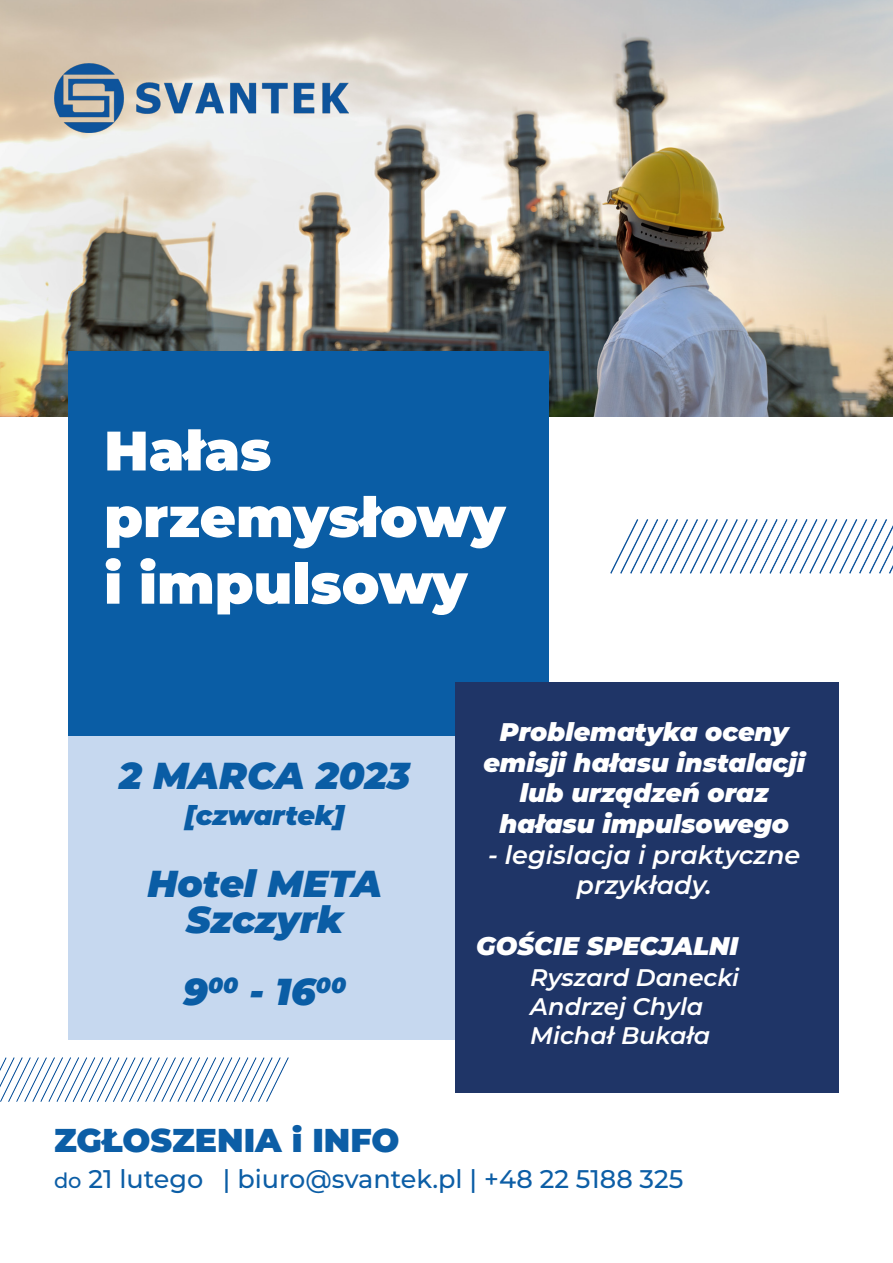
<style>
.page{position:relative;width:893px;height:1263px;background:#fff}
.page>*{position:absolute;margin:0;border:0;box-sizing:border-box;transform-origin:0 0}
.t1{font:900 55.5px/66.6px "Montserrat";color:#fff}
.t2{font:italic 900 37.5px "Montserrat";color:#0a5da5}
.t3{font:900 33px "Montserrat";color:#0c5ea6}
.t4{font:italic 900 27px "Montserrat";color:#0a5da5}
.t5{font:italic 900 25.5px/30.6px "Montserrat";color:#fff;text-align:center}
.t6{font:500 25.5px "Montserrat";color:#0c5ea6}
.t7{font:italic 600 25.5px/30.6px "Montserrat";color:#fff;text-align:center}
.t8{font:italic 600 24px/28.8px "Montserrat";color:#fff}
.s1{font-size:21px}
</style>
<div class="page">
<img style="left:0;top:0;width:893px;height:417px">
<img style="left:54px;top:63px;width:295px;height:70px">
<div style="left:68px;top:729px;width:481px;height:311px;background:#c6d8ef"></div>
<div style="left:68px;top:351px;width:481px;height:385px;background:#0a5da5"></div>
<div style="left:455px;top:682px;width:384px;height:411px;background:#1f3567"></div>
<img style="left:610px;top:519px;width:283px;height:55px">
<img style="left:0;top:1058px;width:288px;height:43px">
<p class="t1" style="left:104px;top:414px;width:403px">Hałas przemysłowy</p>
<p class="t1" style="left:104px;top:547px;width:365px">i impulsowy</p>
<p class="t2" style="left:119px;top:747px;width:293px">2 MARCA 2023</p>
<p class="t4" style="left:185px;top:795px;width:161px">[czwartek]</p>
<p class="t2" style="left:147px;top:855px;width:236px">Hotel META</p>
<p class="t2" style="left:186px;top:891px;width:158px">Szczyrk</p>
<p class="t2" style="left:183px;top:963px;width:164px">9<sup>00</sup> - 16<sup>00</sup></p>
<p class="t5" style="left:483px;top:715px;width:323px">Problematyka oceny emisji hałasu instalacji lub urządzeń oraz hałasu impulsowego</p>
<p class="t7" style="left:488px;top:838px;width:314px">- legislacja i praktyczne przykłady.</p>
<p class="t5" style="left:476px;top:929px;width:264px">GOŚCIE SPECJALNI</p>
<p class="t8" style="left:530px;top:962px;width:210px">Ryszard Danecki</p>
<p class="t8" style="left:530px;top:991px;width:182px">Andrzej Chyla<br>Michał Bukała</p>
<p class="t3" style="left:54px;top:1116px;width:347px">ZGŁOSZENIA i INFO</p>
<p class="t6" style="left:54px;top:1161px;width:631px"><span class="s1">do</span> 21 lutego | biuro@svantek.pl | +48 22 5188 325</p>
</div>
